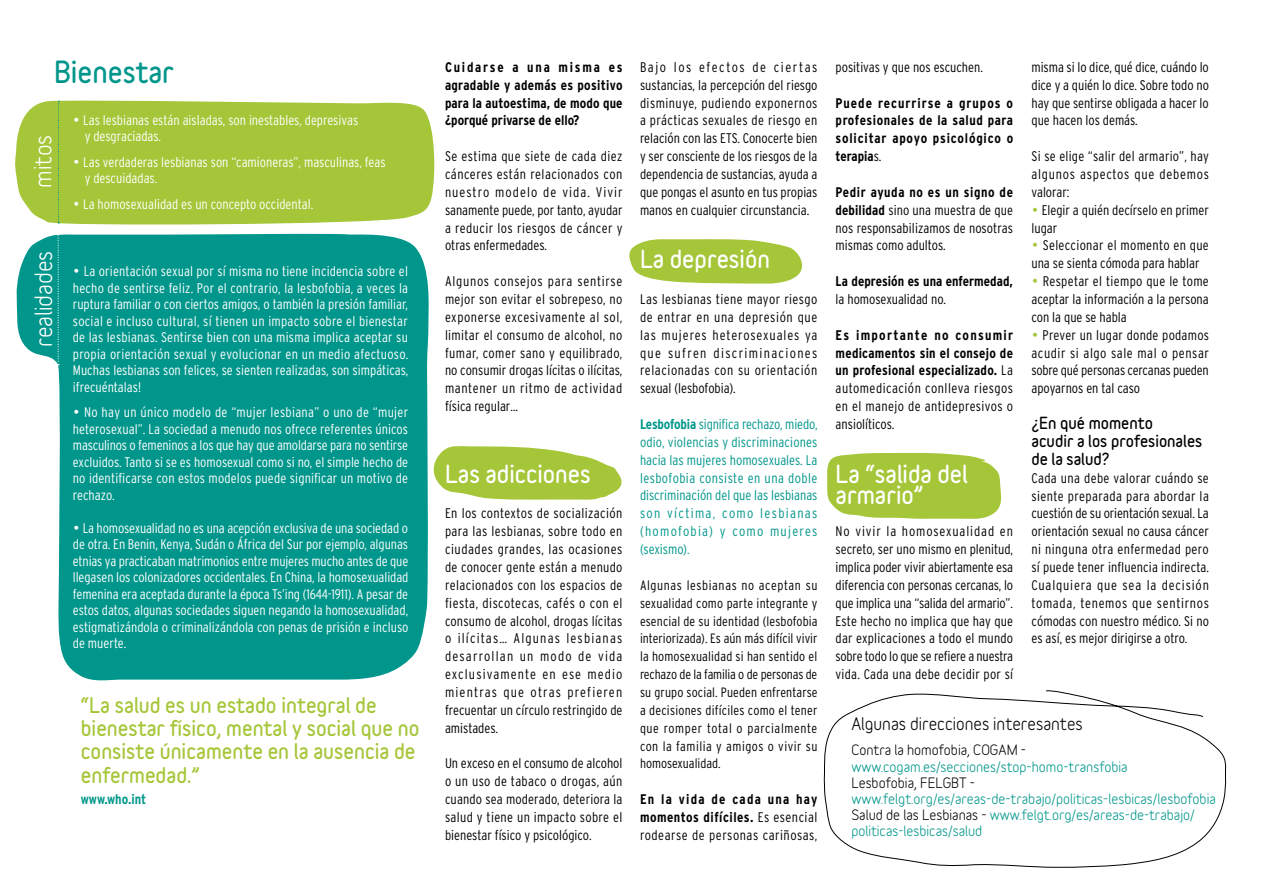
<style>
.page{position:relative;width:1263px;height:893px;background:#fff}
.page>*{position:absolute;margin:0;border:0;box-sizing:border-box;transform-origin:0 0}
.t1{font:900 27.45px "Variable";color:#00968b}
.t2{font:900 22.5px/21px "Variable";color:#fff}
.t3{font:700 22.5px "Variable";color:#fff}
.t4{font:900 19.5px/23.4px "Variable";color:#a5c638}
.t5{font:700 16.5px "Variable";color:#000}
.t6{font:900 15px/17.9px "Variable";color:#000}
.t7{font:300 condensed 13.95px/17.9px "Interstate";color:#000;text-align:justify}
.t8{font:300 condensed 13.95px/16.5px "Interstate";color:#fff;text-align:justify}
.t9{font:700 condensed 13.95px/17.9px "Interstate";letter-spacing:.02em;color:#000;text-align:justify}
.t10{font:300 condensed 13.95px/17.9px "Interstate";letter-spacing:.09em;color:#00968b;text-align:justify}
.t11{font:700 condensed 13.95px "Interstate";color:#00968b}
.t12{font:300 condensed 13.5px/17.9px "Interstate";letter-spacing:.04em;color:#000;text-align:justify}
.t13{font:700 13.5px/16.2px "Variable";color:#00968b}
.t14{font:700 13.5px "Variable";color:#000}
.s1{font-size:22.5px}
.s2{font-weight:700}
.s3{font-weight:300}
.s4{font-size:22.5px;color:#a5c638}
.s5{color:#000}
</style>
<div class="page">
<svg style="left:827px;top:452px;width:174px;height:67px;background:#adcb4b"></svg>
<svg style="left:16px;top:233px;width:413px;height:448px;background:#19a096"></svg>
<div style="left:15px;top:100px;width:420px;height:125px;background:#a5c638"></div>
<svg style="left:433px;top:446px;width:189px;height:54px"></svg>
<svg style="left:629px;top:239px;width:173px;height:45px;background:#b1cd52"></svg>
<svg style="left:58px;top:101px;width:1px;height:122px"></svg>
<svg style="left:824px;top:690px;width:403px;height:178px"></svg>
<svg style="left:58px;top:233px;width:1px;height:132px"></svg>
<h1 class="t1" style="left:54px;top:54px;width:122px">Bienestar</h1>
<h2 class="t3" style="left:28px;top:188px;width:55px;rotate:-90deg">mitos</h2>
<h2 class="t3" style="left:29px;top:347px;width:98px;rotate:-90deg">realidades</h2>
<p class="t8" style="left:85px;top:112px;width:275px;text-indent:-12px"><span class="s1">•</span> Las lesbianas están aisladas, son inestables, depresivas y desgraciadas.</p>
<p class="t8" style="left:85px;top:154px;width:302px;text-indent:-12px"><span class="s1">•</span> Las verdaderas lesbianas son “camioneras”, masculinas, feas y descuidadas.</p>
<p class="t8" style="left:73px;top:196px;width:242px"><span class="s1">•</span> La homosexualidad es un concepto occidental.</p>
<p class="t8" style="left:73px;top:263px;width:337px"><span class="s1">•</span> La orientación sexual por sí misma no tiene incidencia sobre el hecho de sentirse feliz. Por el contrario, la lesbofobia, a veces la ruptura familiar o con ciertos amigos, o también la presión familiar, social e incluso cultural, sí tienen un impacto sobre el bienestar de las lesbianas. Sentirse bien con una misma implica aceptar su propia orientación sexual y evolucionar en un medio afectuoso.<br>Muchas lesbianas son felices, se sienten realizadas, son simpáticas, ¡frecuéntalas!</p>
<p class="t8" style="left:73px;top:404px;width:337px"><span class="s1">•</span> No hay un único modelo de “mujer lesbiana” o uno de “mujer heterosexual”. La sociedad a menudo nos ofrece referentes únicos masculinos o femeninos a los que hay que amoldarse para no sentirse excluidos. Tanto si se es homosexual como si no, el simple hecho de no identificarse con estos modelos puede significar un motivo de rechazo.</p>
<p class="t8" style="left:73px;top:519px;width:337px"><span class="s1">•</span> La homosexualidad no es una acepción exclusiva de una sociedad o de otra. En Benin, Kenya, Sudán o África del Sur por ejemplo, algunas etnias ya practicaban matrimonios entre mujeres mucho antes de que llegasen los colonizadores occidentales. En China, la homosexualidad femenina era aceptada durante la época Ts’ing (1644-1911). A pesar de estos datos, algunas sociedades siguen negando la homosexualidad, estigmatizándola o criminalizándola con penas de prisión e incluso de muerte.</p>
<h3 class="t4" style="left:81px;top:693px;width:340px">“La salud es un estado integral de bienestar físico, mental y social que no consiste únicamente en la ausencia de enfermedad.”</h3>
<p class="t11" style="left:81px;top:791px;width:67px">www.who.int</p>
<p class="t9" style="left:445px;top:58px;width:179px">Cuidarse a una misma es agradable y además es positivo para la autoestima, de modo que ¿porqué privarse de ello?</p>
<p class="t7" style="left:445px;top:147px;width:179px">Se estima que siete de cada diez cánceres están relacionados con nuestro modelo de vida. Vivir sanamente puede, por tanto, ayudar a reducir los riesgos de cáncer y otras enfermedades.</p>
<p class="t7" style="left:445px;top:272px;width:179px">Algunos consejos para sentirse mejor son evitar el sobrepeso, no exponerse excesivamente al sol, limitar el consumo de alcohol, no fumar, comer sano y equilibrado, no consumir drogas lícitas o ilícitas, mantener un ritmo de actividad física regular…</p>
<h2 class="t2" style="left:445px;top:463px;width:147px">Las adicciones</h2>
<p class="t7" style="left:445px;top:504px;width:179px">En los contextos de socialización para las lesbianas, sobre todo en ciudades grandes, las ocasiones de conocer gente están a menudo relacionados con los espacios de fiesta, discotecas, cafés o con el consumo de alcohol, drogas lícitas o ilícitas… Algunas lesbianas desarrollan un modo de vida exclusivamente en ese medio mientras que otras prefieren frecuentar un círculo restringido de amistades.</p>
<p class="t7" style="left:445px;top:754px;width:179px">Un exceso en el consumo de alcohol o un uso de tabaco o drogas, aún cuando sea moderado, deteriora la salud y tiene un impacto sobre el bienestar físico y psicológico.</p>
<p class="t7" style="left:640px;top:58px;width:179px">Bajo los efectos de ciertas sustancias, la percepción del riesgo disminuye, pudiendo exponernos a prácticas sexuales de riesgo en relación con las ETS. Conocerte bien y ser consciente de los riesgos de la dependencia de sustancias, ayuda a que pongas el asunto en tus propias manos en cualquier circunstancia.</p>
<h2 class="t2" style="left:640px;top:249px;width:132px">La depresión</h2>
<p class="t7" style="left:640px;top:290px;width:179px">Las lesbianas tiene mayor riesgo de entrar en una depresión que las mujeres heterosexuales ya que sufren discriminaciones relacionadas con su orientación sexual (lesbofobia).</p>
<p class="t10" style="left:640px;top:415px;width:179px"><span class="s2">Lesbofobia</span> significa rechazo, miedo, odio, violencias y discriminaciones hacia las mujeres homosexuales. La lesbofobia consiste en una doble discriminación del que las lesbianas son víctima, como lesbianas (homofobia) y como mujeres (sexismo).</p>
<p class="t12" style="left:640px;top:576px;width:179px">Algunas lesbianas no aceptan su sexualidad como parte integrante y esencial de su identidad (lesbofobia interiorizada). Es aún más difícil vivir la homosexualidad si han sentido el rechazo de la familia o de personas de su grupo social. Pueden enfrentarse a decisiones difíciles como el tener que romper total o parcialmente con la familia y amigos o vivir su homosexualidad.</p>
<p class="t9" style="left:640px;top:790px;width:179px">En la vida de cada una hay momentos difíciles. <span class="s3">Es esencial rodearse de personas cariñosas,</span></p>
<p class="t7" style="left:836px;top:58px;width:149px">positivas y que nos escuchen.</p>
<p class="t9" style="left:836px;top:94px;width:179px">Puede recurrirse a grupos o profesionales de la salud para solicitar apoyo psicológico o terapia<span class="s3">s.</span></p>
<p class="t7" style="left:836px;top:183px;width:179px"><span class="s2">Pedir ayuda no es un signo de debilidad</span> sino una muestra de que nos responsabilizamos de nosotras mismas como adultos.</p>
<p class="t9" style="left:836px;top:272px;width:179px">La depresión es una enfermedad,</p>
<p class="t7" style="left:836px;top:290px;width:112px">la homosexualidad no.</p>
<p class="t9" style="left:836px;top:326px;width:179px">Es importante no consumir medicamentos sin el consejo de un profesional especializado. <span class="s3">La automedicación conlleva riesgos en el manejo de antidepresivos o ansiolíticos.</span></p>
<h2 class="t2" style="left:836px;top:463px;width:134px">La “salida del armario”</h2>
<p class="t7" style="left:836px;top:522px;width:179px">No vivir la homosexualidad en secreto, ser uno mismo en plenitud, implica poder vivir abiertamente esa diferencia con personas cercanas, lo que implica una “salida del armario”.<br>Este hecho no implica que hay que dar explicaciones a todo el mundo sobre todo lo que se refiere a nuestra vida. Cada una debe decidir por sí</p>
<p class="t7" style="left:1031px;top:58px;width:179px">misma si lo dice, qué dice, cuándo lo dice y a quién lo dice. Sobre todo no hay que sentirse obligada a hacer lo que hacen los demás.</p>
<p class="t7" style="left:1031px;top:147px;width:179px">Si se elige “salir del armario”, hay algunos aspectos que debemos valorar:</p>
<p class="t7" style="left:1031px;top:201px;width:179px"><span class="s4">•</span> Elegir a quién decírselo en primer lugar</p>
<p class="t7" style="left:1031px;top:236px;width:179px"><span class="s4">•</span> Seleccionar el momento en que una se sienta cómoda para hablar</p>
<p class="t7" style="left:1031px;top:272px;width:179px"><span class="s4">•</span> Respetar el tiempo que le tome aceptar la información a la persona con la que se habla</p>
<p class="t7" style="left:1031px;top:326px;width:179px"><span class="s4">•</span> Prever un lugar donde podamos acudir si algo sale mal o pensar sobre qué personas cercanas pueden apoyarnos en tal caso</p>
<p class="t6" style="left:1031px;top:414px;width:172px">¿En qué momento<br>acudir a los profesionales de la salud?</p>
<p class="t7" style="left:1031px;top:469px;width:179px">Cada una debe valorar cuándo se siente preparada para abordar la cuestión de su orientación sexual. La orientación sexual no causa cáncer ni ninguna otra enfermedad pero sí puede tener influencia indirecta.<br>Cualquiera que sea la decisión tomada, tenemos que sentirnos cómodas con nuestro médico. Si no es así, es mejor dirigirse a otro.</p>
<p class="t5" style="left:851px;top:713px;width:233px">Algunas direcciones interesantes</p>
<p class="t14" style="left:851px;top:742px;width:176px">Contra la homofobia, COGAM -</p>
<p class="t13" style="left:851px;top:758px;width:278px">www.cogam.es/secciones/stop-homo-transfobia</p>
<p class="t14" style="left:851px;top:774px;width:125px">Lesbofobia, FELGBT -</p>
<p class="t13" style="left:851px;top:790px;width:366px">www.felgt.org/es/areas-de-trabajo/politicas-lesbicas/lesbofobia<br><span class="s5">Salud de las Lesbianas -</span> www.felgt.org/es/areas-de-trabajo/ politicas-lesbicas/salud</p>
</div>
